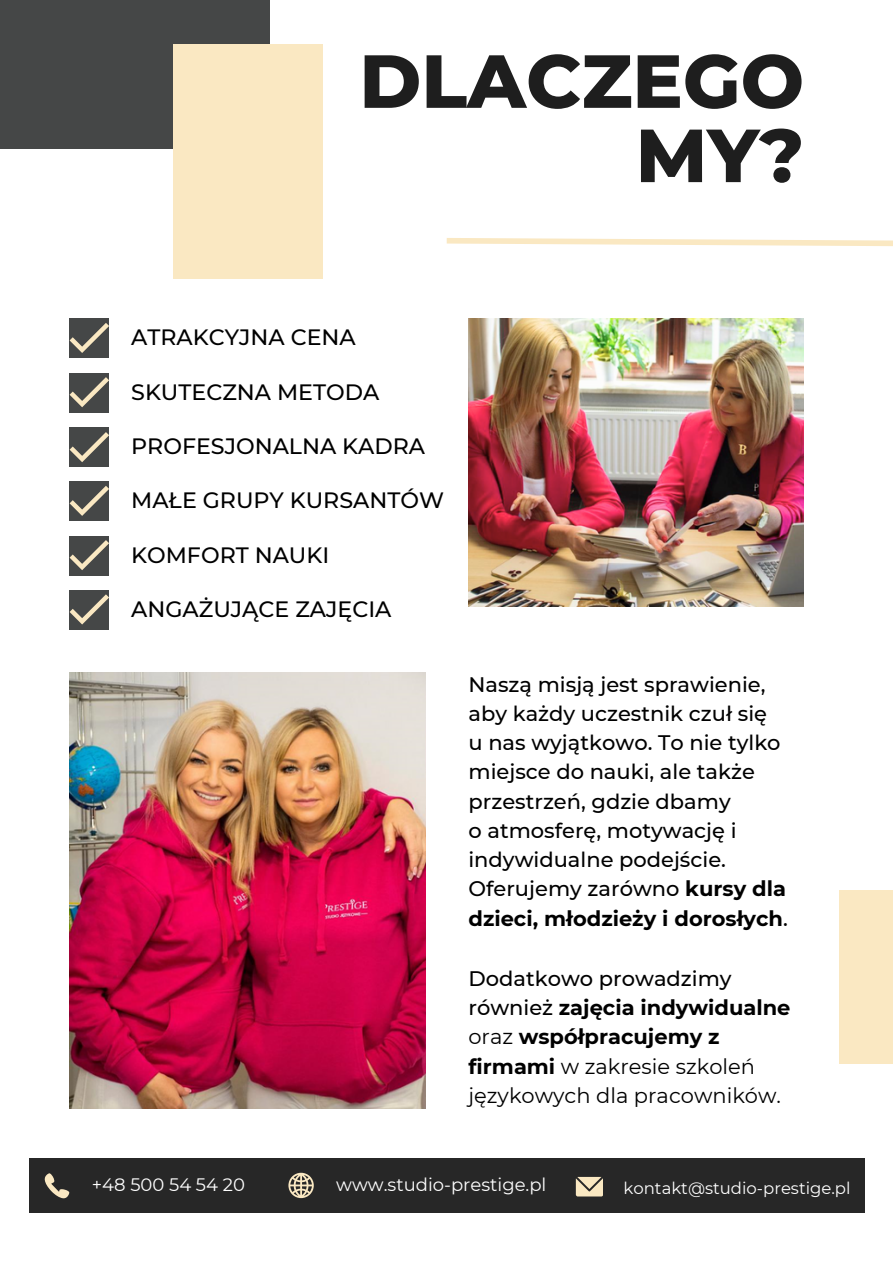
<style>
.page{position:relative;width:893px;height:1264px;background:#fff}
.page>*{position:absolute;margin:0;border:0;box-sizing:border-box;transform-origin:0 0}
.t1{font:800 75px/74.2px "Montserrat";color:#1e1e1e;text-align:right}
.t2{font:500 22.2px "Montserrat";color:#000}
.t3{font:500 21px/29.2px "Montserrat";color:#000}
.t4{font:21px/29.2px "Montserrat";color:#000}
.t5{font:18px "Montserrat";color:#fff}
.t6{font:16.5px "Montserrat";color:#fff}
.s1{font-weight:700}
.s2{font-weight:500}
</style>
<div class="page">
<img style="left:468px;top:318px;width:335px;height:288px">
<img style="left:69px;top:672px;width:356px;height:436px">
<div style="left:0;top:0;width:270px;height:149px;background:#454747"></div>
<div style="left:173px;top:45px;width:150px;height:234px;background:#fae8c2"></div>
<div style="left:839px;top:890px;width:53px;height:173px;background:#fae8c2"></div>
<svg style="left:446px;top:238px;width:446px;height:8px"></svg>
<div style="left:69px;top:318px;width:40px;height:40px;background:#454747"></div>
<div style="left:69px;top:373px;width:40px;height:39px;background:#454747"></div>
<div style="left:69px;top:427px;width:40px;height:40px;background:#454747"></div>
<div style="left:69px;top:481px;width:40px;height:40px;background:#454747"></div>
<div style="left:69px;top:590px;width:40px;height:40px;background:#454747"></div>
<svg style="left:70px;top:323px;width:39px;height:30px"></svg>
<svg style="left:70px;top:377px;width:39px;height:30px"></svg>
<svg style="left:70px;top:432px;width:39px;height:30px"></svg>
<svg style="left:70px;top:486px;width:39px;height:30px"></svg>
<div style="left:69px;top:536px;width:40px;height:39px;background:#454747"></div>
<svg style="left:70px;top:540px;width:39px;height:30px"></svg>
<svg style="left:70px;top:594px;width:39px;height:30px"></svg>
<div style="left:29px;top:1158px;width:835px;height:54px;background:#272727"></div>
<svg style="left:288px;top:1172px;width:26px;height:26px"></svg>
<svg style="left:45px;top:1173px;width:24px;height:24px"></svg>
<svg style="left:575px;top:1176px;width:27px;height:19px"></svg>
<p class="t1" style="left:359px;top:44px;width:446px">DLACZEGO<br>MY?</p>
<p class="t2" style="left:131px;top:324px;width:226px">ATRAKCYJNA CENA</p>
<p class="t2" style="left:131px;top:378px;width:249px">SKUTECZNA METODA</p>
<p class="t2" style="left:131px;top:433px;width:295px">PROFESJONALNA KADRA</p>
<p class="t2" style="left:131px;top:486px;width:314px">MAŁE GRUPY KURSANTÓW</p>
<p class="t2" style="left:131px;top:541px;width:199px">KOMFORT NAUKI</p>
<p class="t2" style="left:131px;top:595px;width:262px">ANGAŻUJĄCE ZAJĘCIA</p>
<p class="t3" style="left:468px;top:669px;width:300px">Naszą misją jest sprawienie, aby każdy uczestnik czuł się</p>
<p class="t3" style="left:468px;top:728px;width:313px">u nas wyjątkowo. To nie tylko miejsce do nauki, ale także przestrzeń, gdzie dbamy</p>
<p class="t3" style="left:468px;top:815px;width:321px">o atmosferę, motywację i indywidualne podejście.<br>Oferujemy zarówno <span class="s1">kursy dla dzieci, młodzieży i dorosłych</span>.</p>
<p class="t4" style="left:468px;top:963px;width:323px"><span class="s2">Dodatkowo prowadzimy również</span> <span class="s1">zajęcia indywidualne </span>oraz <span class="s1">współpracujemy z firmami</span> w zakresie szkoleń językowych dla pracowników.</p>
<p class="t5" style="left:92px;top:1173px;width:154px">+48 500 54 54 20</p>
<p class="t5" style="left:336px;top:1173px;width:212px">www.studio-prestige.pl</p>
<p class="t6" style="left:623px;top:1178px;width:228px">kontakt@studio-prestige.pl</p>
</div>
